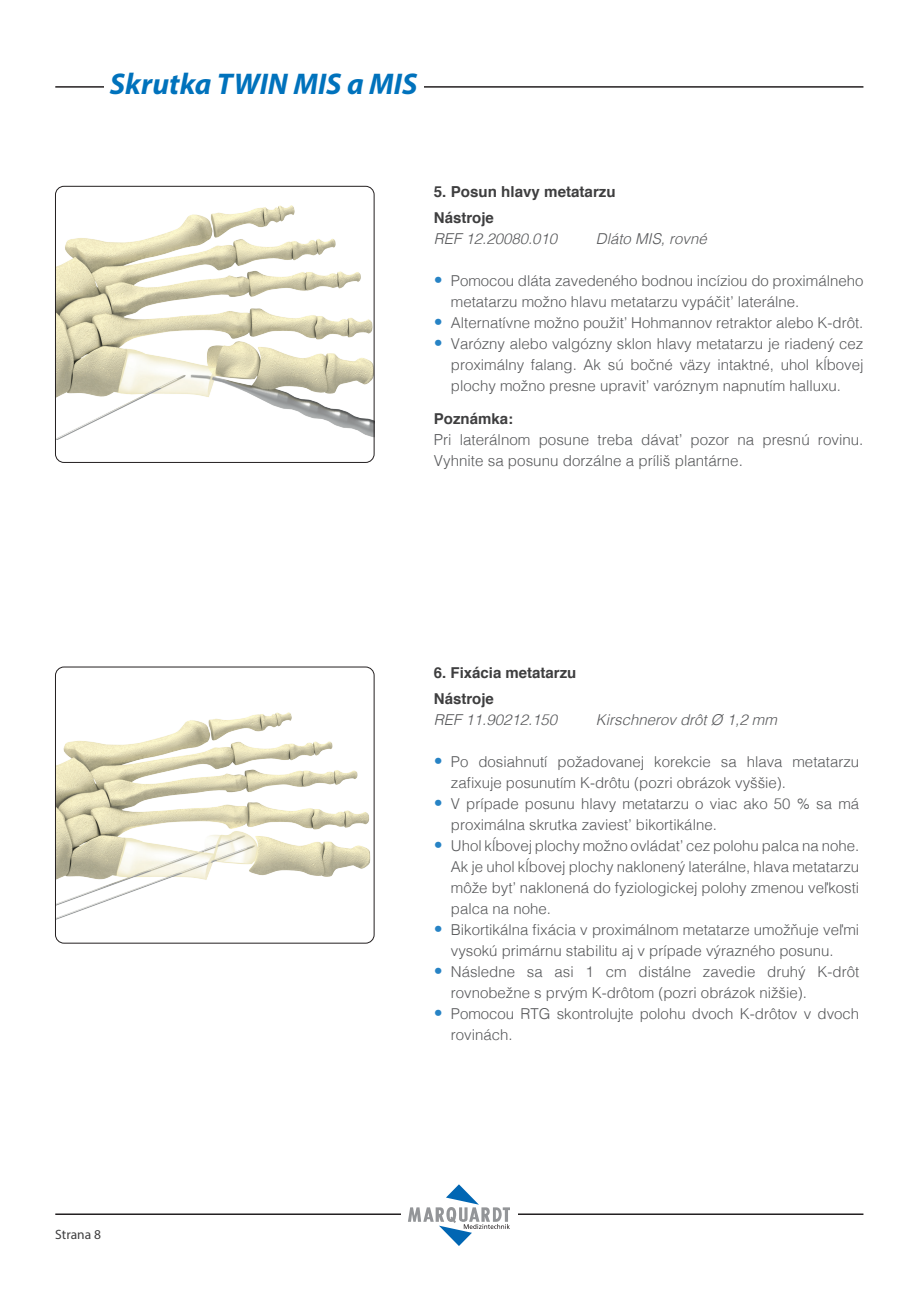
<style>
.page{position:relative;width:906px;height:1289px;background:#fff}
.page>*{position:absolute;margin:0;border:0;box-sizing:border-box;transform-origin:0 0}
.t1{font:italic 700 30px "Myriad Pro";color:#0072bc}
.t2{font:300 15.15px/21px "Helvetica";color:#57585a}
.t3{font:700 15.15px "Helvetica";color:#3e3e3f}
.t4{font:300 15px/21px "Helvetica";color:#57585a}
.t5{font:italic 300 15px "Helvetica";color:#57585a}
.t6{font:700 15px/25.5px "Helvetica";color:#3e3e3f}
.t7{font:13.5px "Myriad Pro";color:#3e3e3f}
.s1{font-family:"Frutiger LT Com";font-stretch:condensed;font-size:18px;color:#2783c5}
</style>
<div class="page">
<hr style="left:55px;top:86px;width:808px;height:2px;background:#231f20">
<hr style="left:55px;top:1213px;width:808px;height:1px;background:#231f20">
<div style="left:401px;top:1184px;width:117px;height:61px;background:#fff"></div>
<svg style="left:408px;top:1184px;width:102px;height:61px"></svg>
<div style="left:104px;top:75px;width:319px;height:22px;background:#fff"></div>
<img style="left:57px;top:205px;width:315px;height:235px">
<div style="left:55px;top:186px;width:319px;height:276px;border:1px solid #231f20;border-radius:9px"></div>
<img style="left:55px;top:712px;width:315px;height:231px">
<div style="left:55px;top:666px;width:319px;height:277px;border:1px solid #231f20;border-radius:9px"></div>
<h1 class="t1" style="left:110px;top:64px;width:309px">Skrutka TWIN MIS a MIS</h1>
<p class="t3" style="left:434px;top:180px;width:183px">5. Posun hlavy metatarzu</p>
<p class="t6" style="left:434px;top:205px;width:62px">Nástroje</p>
<p class="t5" style="left:434px;top:226px;width:125px">REF 12.20080.010</p>
<p class="t5" style="left:596px;top:226px;width:112px">Dláto MIS, rovné</p>
<p class="t4" style="left:451px;top:269px;width:414px;text-indent:-17px"><span class="s1">•</span> Pomocou dláta zavedeného bodnou incíziou do proximálneho metatarzu možno hlavu metatarzu vypáčiť laterálne.</p>
<p class="t4" style="left:434px;top:311px;width:431px"><span class="s1">•</span> Alternatívne možno použiť Hohmannov retraktor alebo K-drôt.</p>
<p class="t4" style="left:451px;top:332px;width:414px;text-align:justify;text-indent:-17px"><span class="s1">•</span> Varózny alebo valgózny sklon hlavy metatarzu je riadený cez proximálny falang. Ak sú bočné väzy intaktné, uhol kĺbovej plochy možno presne upraviť varóznym napnutím halluxu.</p>
<p class="t6" style="left:434px;top:406px;width:81px">Poznámka:</p>
<p class="t2" style="left:434px;top:428px;width:431px">Pri laterálnom posune treba dávať pozor na presnú rovinu.<br>Vyhnite sa posunu dorzálne a príliš plantárne.</p>
<p class="t7" style="left:55px;top:1226px;width:47px">Strana 8</p>
<p class="t6" style="left:434px;top:660px;width:144px">6. Fixácia metatarzu<br>Nástroje</p>
<p class="t5" style="left:434px;top:706px;width:125px">REF 11.90212.150</p>
<p class="t5" style="left:596px;top:706px;width:182px">Kirschnerov drôt Ø 1,2 mm</p>
<p class="t4" style="left:451px;top:749px;width:410px;text-indent:-17px"><span class="s1">•</span> Po dosiahnutí požadovanej korekcie sa hlava metatarzu zafixuje posunutím K-drôtu (pozri obrázok vyššie).</p>
<p class="t4" style="left:451px;top:791px;width:410px;text-indent:-17px"><span class="s1">•</span> V prípade posunu hlavy metatarzu o viac ako 50 % sa má proximálna skrutka zaviesť bikortikálne.</p>
<p class="t4" style="left:451px;top:833px;width:410px;text-align:justify;text-indent:-17px"><span class="s1">•</span> Uhol kĺbovej plochy možno ovládať cez polohu palca na nohe.<br>Ak je uhol kĺbovej plochy naklonený laterálne, hlava metatarzu môže byť naklonená do fyziologickej polohy zmenou veľkosti palca na nohe.</p>
<p class="t4" style="left:434px;top:917px;width:427px;text-align:center"><span class="s1">•</span> Bikortikálna fixácia v proximálnom metatarze umožňuje veľmi vysokú primárnu stabilitu aj v prípade výrazného posunu.</p>
<p class="t4" style="left:451px;top:959px;width:410px;text-indent:-17px"><span class="s1">•</span> Následne sa asi 1 cm distálne zavedie druhý K-drôt rovnobežne s prvým K-drôtom (pozri obrázok nižšie).</p>
<p class="t4" style="left:451px;top:1001px;width:410px;text-indent:-17px"><span class="s1">•</span> Pomocou RTG skontrolujte polohu dvoch K-drôtov v dvoch rovinách.</p>
</div>
